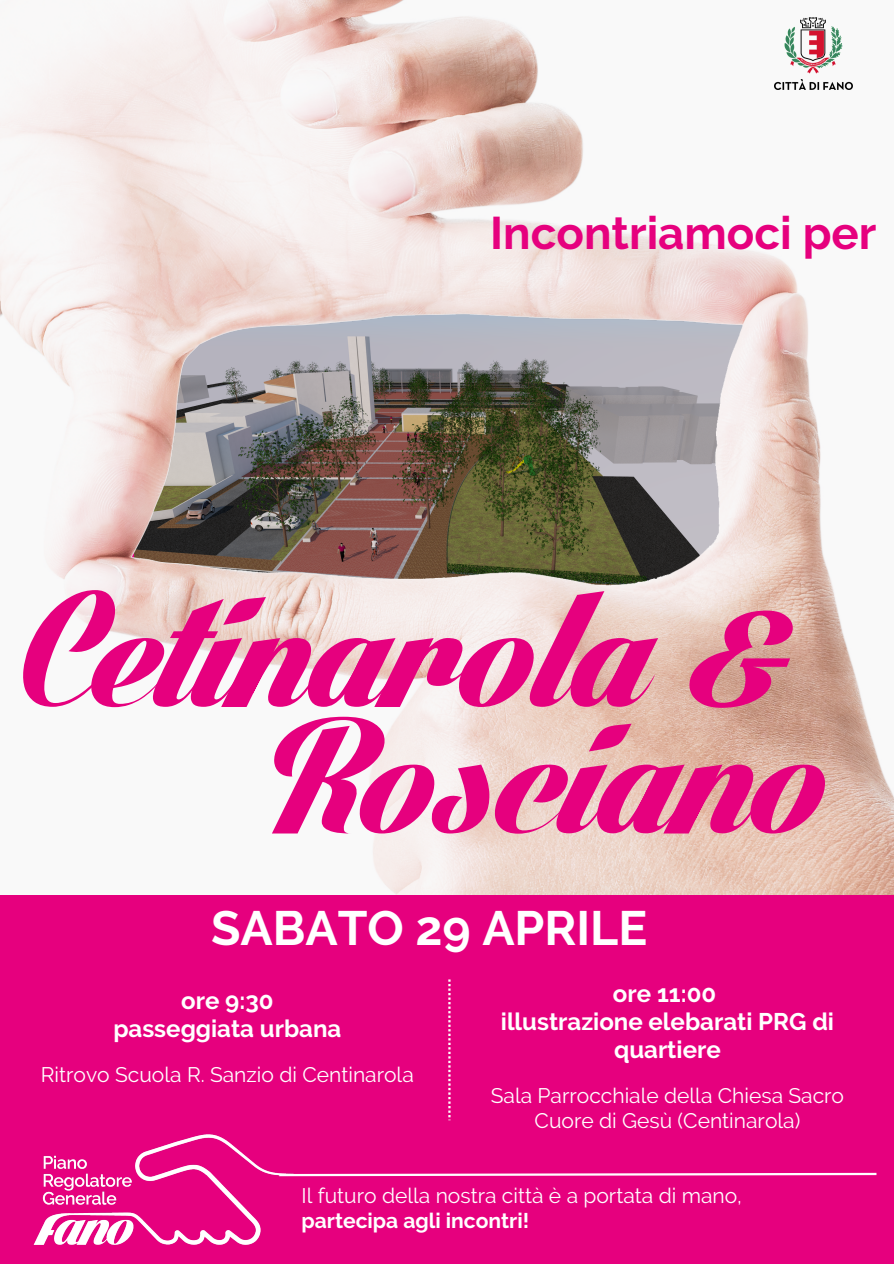
<style>
.page{position:relative;width:894px;height:1264px;background:#fff}
.page>*{position:absolute;margin:0;border:0;box-sizing:border-box;transform-origin:0 0}
.t1{font:172.35px "Lighthouse Personal Use";color:#e6007e}
.t2{font:172.05px "Lighthouse Personal Use";color:#e6007e}
.t3{font:700 48px "Raleway";color:#fff}
.t4{font:700 45.6px "Raleway";color:#e6007e}
.t5{font:700 24px/28.2px "Raleway";color:#fff;text-align:center}
.t6{font:21px/24.8px "Raleway";color:#fff;text-align:center}
.t7{font:700 21px "Raleway";color:#fff}
</style>
<div class="page">
<div style="left:0;top:0;width:893px;height:1263px;background:#e6007e"></div>
<img style="left:0;top:0;width:893px;height:894px">
<img style="left:33px;top:1134px;width:244px;height:111px">
<svg style="left:277px;top:1172px;width:600px;height:5px"></svg>
<img style="left:774px;top:18px;width:78px;height:72px">
<svg style="left:448px;top:979px;width:2px;height:141px"></svg>
<h3 class="t4" style="left:490px;top:206px;width:388px">Incontriamoci per</h3>
<h1 class="t1" style="left:23px;top:577px;width:768px">Cetinarola &amp;</h1>
<h2 class="t2" style="left:272px;top:704px;width:553px">Rosciano</h2>
<h3 class="t3" style="left:211px;top:899px;width:437px">SABATO 29 APRILE</h3>
<p class="t5" style="left:113px;top:986px;width:229px">ore 9:30 passeggiata urbana</p>
<p class="t6" style="left:41px;top:1062px;width:374px">Ritrovo Scuola R. Sanzio di Centinarola</p>
<p class="t5" style="left:500px;top:979px;width:334px">ore 11:00<br>illustrazione elebarati PRG di quartiere</p>
<p class="t6" style="left:490px;top:1083px;width:355px">Sala Parrocchiale della Chiesa Sacro<br>Cuore di Gesù (Centinarola)</p>
<p class="t6" style="left:301px;top:1183px;width:442px">Il futuro della nostra città è a portata di mano,</p>
<p class="t7" style="left:301px;top:1208px;width:229px">partecipa agli incontri!</p>
</div>
